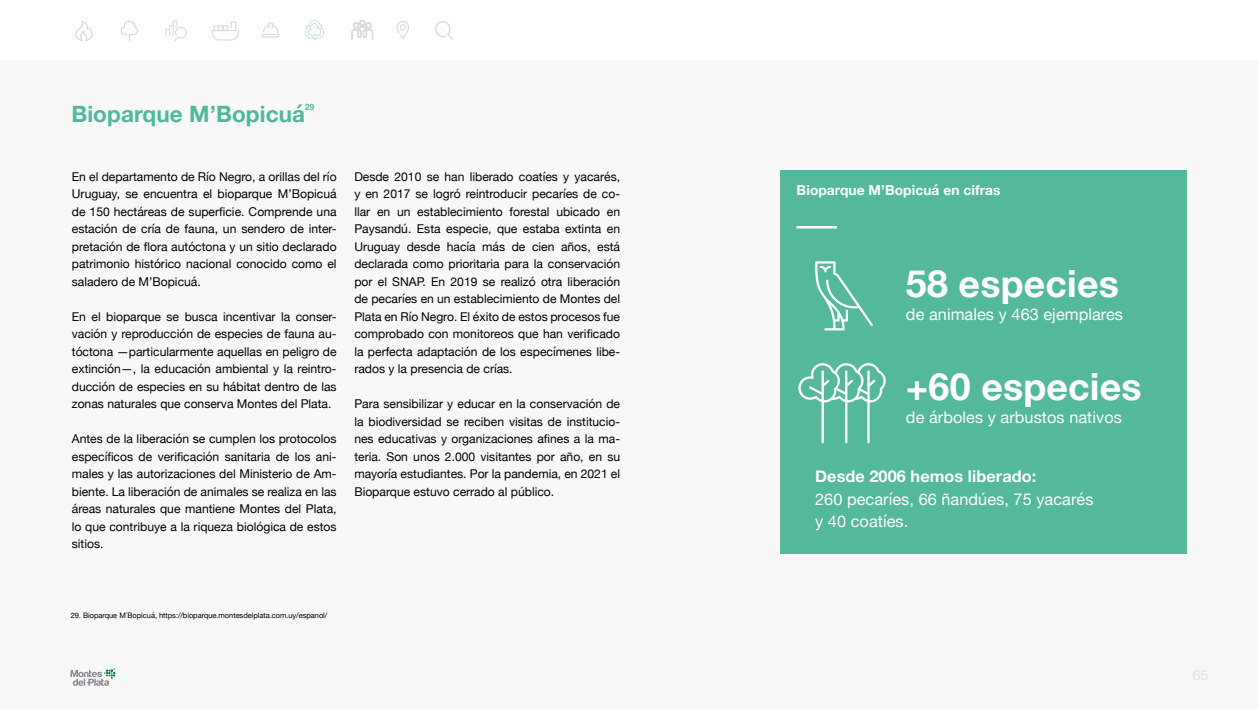
<style>
.page{position:relative;width:1258px;height:709px;background:#fff}
.page>*{position:absolute;margin:0;border:0;box-sizing:border-box;transform-origin:0 0}
.t1{font:700 37.5px "Helvetica Neue";letter-spacing:.005em;color:#fff}
.t2{font:700 22.5px "Helvetica Neue";letter-spacing:.005em;color:#4db99c}
.t3{font:16.25px/22.5px "Helvetica Neue";letter-spacing:.005em;color:#fff}
.t4{font:700 16.25px "Helvetica Neue";letter-spacing:.005em;color:#fff}
.t5{font:700 13.75px "Helvetica Neue";letter-spacing:.005em;color:#fff}
.t6{font:300 13.75px "Helvetica Neue";color:#c1e4cc}
.t7{font:12.12px/17.5px "Helvetica Neue";color:#000;text-align:justify}
.t8{font:700 8.88px "Helvetica Neue";color:#4db99c;scale:.91 1}
.t9{font:7.5px "Helvetica Neue";letter-spacing:-.005em;color:#000}
</style>
<div class="page">
<div style="left:0;top:61px;width:1258px;height:648px;background:#f8f8f8"></div>
<svg style="left:71px;top:668px;width:44px;height:18px"></svg>
<div style="left:780px;top:170px;width:406px;height:383px;background:#53b89c"></div>
<hr style="left:796px;top:226px;width:41px;height:2px;background:#fff">
<svg style="left:815px;top:261px;width:58px;height:69px"></svg>
<svg style="left:798px;top:363px;width:88px;height:80px"></svg>
<svg style="left:212px;top:21px;width:27px;height:20px"></svg>
<svg style="left:262px;top:23px;width:17px;height:15px"></svg>
<svg style="left:305px;top:20px;width:19px;height:20px"></svg>
<svg style="left:121px;top:21px;width:17px;height:20px"></svg>
<svg style="left:165px;top:21px;width:22px;height:20px"></svg>
<svg style="left:75px;top:21px;width:18px;height:20px"></svg>
<svg style="left:396px;top:21px;width:13px;height:18px"></svg>
<svg style="left:435px;top:21px;width:18px;height:19px"></svg>
<svg style="left:351px;top:19px;width:22px;height:21px"></svg>
<h2 class="t2" style="left:71px;top:97px;width:235px">Bioparque M’Bopicuá</h2>
<p class="t8" style="left:305px;top:100px;width:11px">29</p>
<p class="t7" style="left:72px;top:168px;width:266px">En el departamento de Río Negro, a orillas del río Uruguay, se encuentra el bioparque M’Bopicuá de 150 hectáreas de superficie. Comprende una estación de cría de fauna, un sendero de inter&shy;pretación de flora autóctona y un sitio declarado patrimonio histórico nacional conocido como el saladero de M’Bopicuá.</p>
<p class="t7" style="left:72px;top:308px;width:266px">En el bioparque se busca incentivar la conser&shy;vación y reproducción de especies de fauna au&shy;tóctona —particularmente aquellas en peligro de extinción—, la educación ambiental y la reintro&shy;ducción de especies en su hábitat dentro de las zonas naturales que conserva Montes del Plata.</p>
<p class="t7" style="left:72px;top:431px;width:266px">Antes de la liberación se cumplen los protocolos específicos de verificación sanitaria de los ani&shy;males y las autorizaciones del Ministerio de Am&shy;biente. La liberación de animales se realiza en las áreas naturales que mantiene Montes del Plata, lo que contribuye a la riqueza biológica de estos sitios.</p>
<p class="t7" style="left:354px;top:168px;width:267px">Desde 2010 se han liberado coatíes y yacarés, y en 2017 se logró reintroducir pecaríes de co&shy;llar en un establecimiento forestal ubicado en Paysandú. Esta especie, que estaba extinta en Uruguay desde hacía más de cien años, está declarada como prioritaria para la conservación por el SNAP. En 2019 se realizó otra liberación de pecaríes en un establecimiento de Montes del Plata en Río Negro. El éxito de estos procesos fue comprobado con monitoreos que han verificado la perfecta adaptación de los especímenes libe&shy;rados y la presencia de crías.</p>
<p class="t7" style="left:354px;top:396px;width:267px">Para sensibilizar y educar en la conservación de la biodiversidad se reciben visitas de institucio&shy;nes educativas y organizaciones afines a la ma&shy;teria. Son unos 2.000 visitantes por año, en su mayoría estudiantes. Por la pandemia, en 2021 el Bioparque estuvo cerrado al público.</p>
<p class="t9" style="left:71px;top:609px;width:258px">29. Bioparque M´Bopicuá, https://bioparque.montesdelplata.com.uy/espanol/</p>
<p class="t5" style="left:797px;top:179px;width:205px">Bioparque M’Bopicuá en cifras</p>
<h1 class="t1" style="left:906px;top:254px;width:214px">58 especies</h1>
<h3 class="t3" style="left:906px;top:303px;width:219px">de animales y 463 ejemplares</h3>
<h1 class="t1" style="left:906px;top:357px;width:237px">+60 especies</h1>
<h3 class="t3" style="left:906px;top:406px;width:217px">de árboles y arbustos nativos</h3>
<h3 class="t4" style="left:815px;top:464px;width:223px">Desde 2006 hemos liberado:</h3>
<h3 class="t3" style="left:815px;top:488px;width:280px">260 pecaríes, 66 ñandúes, 75 yacarés y 40 coatíes.</h3>
<p class="t6" style="left:1193px;top:664px;width:17px">65</p>
</div>
